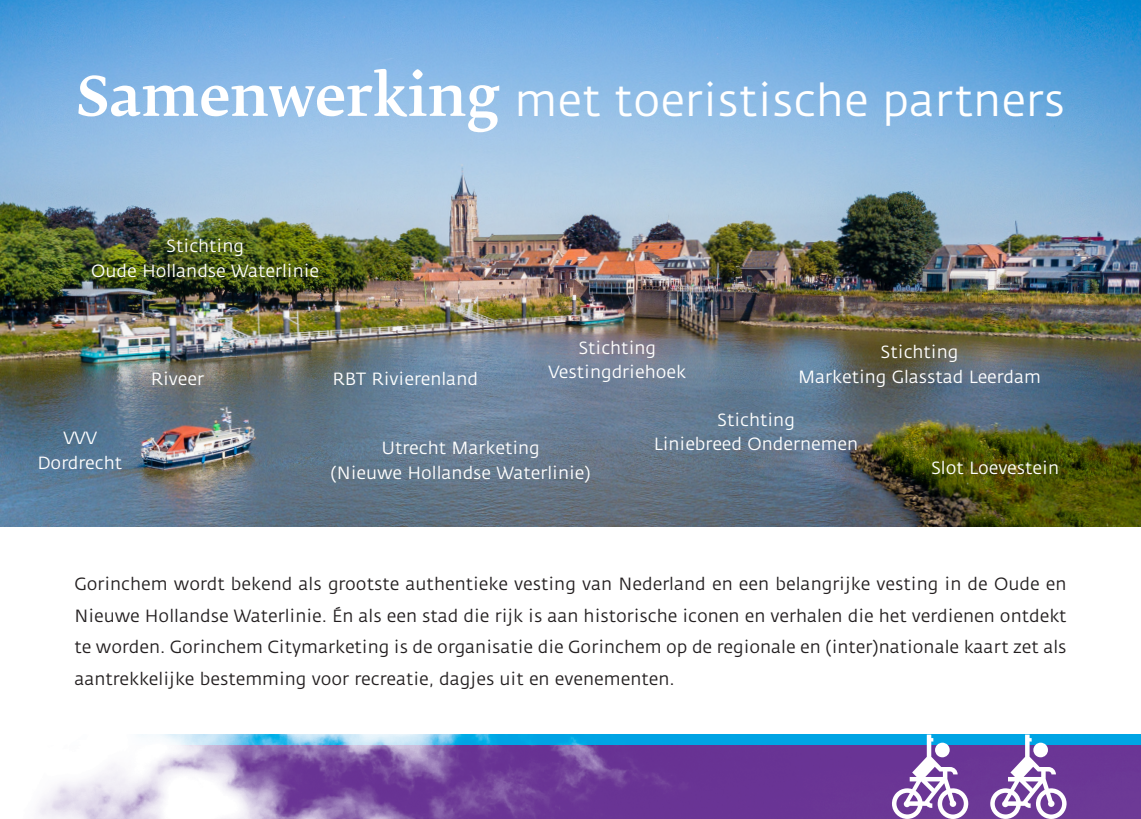
<style>
.page{position:relative;width:1141px;height:819px;background:#fff}
.page>*{position:absolute;margin:0;border:0;box-sizing:border-box;transform-origin:0 0}
.t1{font:44.62px "Fedra Sans";color:#fff}
.t2{font:17.5px/31.5px "Fedra Sans";color:#231f20;text-align:justify}
.t3{font:17.5px/24.5px "Fedra Sans";color:#fff;text-align:center}
.s1{font-family:"Fedra Serif B";font-weight:500;font-size:54.25px}
</style>
<div class="page">
<img style="left:38px;top:744px;width:1103px;height:74px">
<hr style="left:0;top:818px;width:1141px;height:1px;background:#652d91">
<img style="left:0;top:0;width:1141px;height:527px">
<img style="left:138px;top:734px;width:1003px;height:10px">
<svg style="left:990px;top:734px;width:77px;height:85px"></svg>
<svg style="left:892px;top:734px;width:77px;height:85px"></svg>
<p class="t1" style="left:76px;top:77px;width:990px"><span class="s1">Samenwerking</span> met toeristische partners</p>
<p class="t3" style="left:91px;top:234px;width:230px">Stichting<br>Oude Hollandse Waterlinie</p>
<p class="t3" style="left:37px;top:426px;width:86px">VVV<br>Dordrecht</p>
<p class="t3" style="left:151px;top:366px;width:55px">Riveer</p>
<p class="t3" style="left:332px;top:366px;width:147px">RBT Rivierenland</p>
<p class="t3" style="left:549px;top:335px;width:139px">Stichting<br>Vestingdriehoek</p>
<p class="t3" style="left:798px;top:340px;width:244px">Stichting<br>Marketing Glasstad Leerdam</p>
<p class="t3" style="left:331px;top:436px;width:262px">Utrecht Marketing<br>(Nieuwe Hollandse Waterlinie)</p>
<p class="t3" style="left:654px;top:408px;width:206px">Stichting<br>Liniebreed Ondernemen</p>
<p class="t3" style="left:931px;top:455px;width:130px">Slot Loevestein</p>
<p class="t2" style="left:74px;top:568px;width:994px">Gorinchem wordt bekend als grootste authentieke vesting van Nederland en een belangrijke vesting in de Oude en Nieuwe Hollandse Waterlinie. Én als een stad die rijk is aan historische iconen en verhalen die het verdienen ontdekt te worden. Gorinchem Citymarketing is de organisatie die Gorinchem op de regionale en (inter)nationale kaart zet als aantrekkelijke bestemming voor recreatie, dagjes uit en evenementen.</p>
</div>
